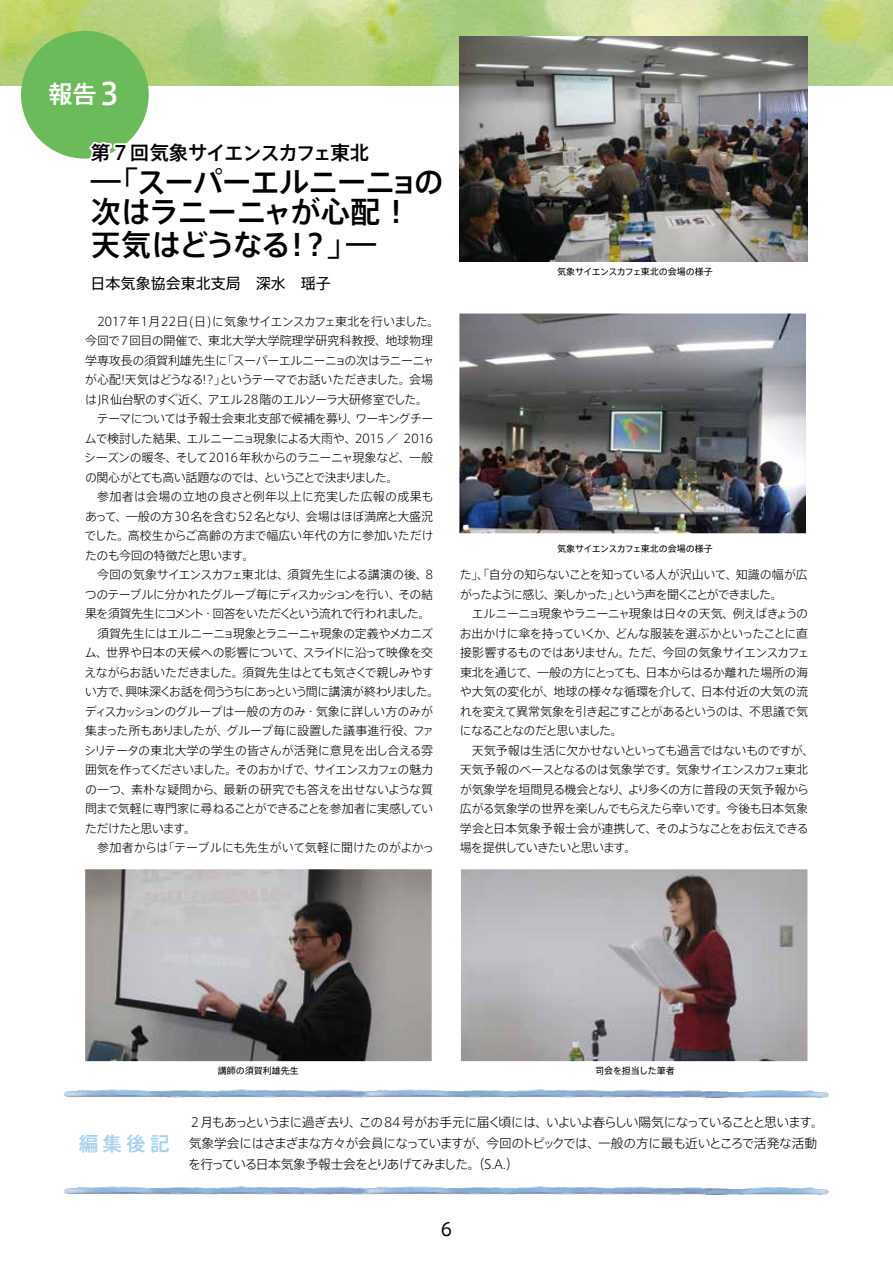
<style>
.page{position:relative;width:893px;height:1263px;background:#fff}
.page>*{position:absolute;margin:0;border:0;box-sizing:border-box;transform-origin:0 0}
.t1{font:500 30px/30px "Axis Std";letter-spacing:-.05em;color:#000}
.t2{font:500 24px "Axis Std";color:#fff}
.t3{font:500 19.5px "Axis Std";letter-spacing:-.065em;color:#000}
.t4{font:500 19.5px "Axis Std";color:#a9d1f0}
.t5{font:18px "Axis Std";color:#000}
.t6{font:15px "Axis Std";color:#000}
.t7{font:300 12.75px/21px "Axis Std";letter-spacing:-.07em;color:#000}
.t8{font:300 12px/19.5px "Axis Std";letter-spacing:-.04em;color:#000}
.t9{font:9px "Axis Std";letter-spacing:-.02em;color:#000}
.t10{font:9px "Axis Std";color:#000}
.s1{font-size:30px}
</style>
<div class="page">
<img style="left:0;top:0;width:893px;height:85px">
<img style="left:63px;top:1186px;width:766px;height:9px">
<img style="left:63px;top:1089px;width:766px;height:9px">
<div style="left:21px;top:31px;width:128px;height:128px;background:#6cbb5a;border-radius:50%"></div>
<img style="left:85px;top:869px;width:347px;height:192px">
<img style="left:461px;top:869px;width:346px;height:192px">
<img style="left:459px;top:313px;width:347px;height:220px">
<img style="left:459px;top:36px;width:349px;height:226px">
<svg style="left:82px;top:120px;width:62px;height:39px"></svg>
<h2 class="t2" style="left:49px;top:76px;width:73px">報告<span class="s1">3</span></h2>
<h3 class="t3" style="left:91px;top:138px;width:280px">第７回気象サイエンスカフェ東北</h3>
<h1 class="t1" style="left:91px;top:165px;width:354px">―「スーパーエルニーニョの次はラニーニャが心配 ！</h1>
<h1 class="t1" style="left:91px;top:228px;width:287px">天気はどうなる！？」―</h1>
<p class="t6" style="left:91px;top:272px;width:241px">日本気象協会東北支局　深水　瑶子</p>
<p class="t9" style="left:557px;top:265px;width:157px">気象サイエンスカフェ東北の会場の様子</p>
<p class="t8" style="left:84px;top:311px;width:357px">　2017年1月22日(日)に気象サイエンスカフェ東北を行いました。今回で7回目の開催で、東北大学大学院理学研究科教授、地球物理学専攻長の須賀利雄先生に「スーパーエルニーニョの次はラニーニャが心配！天気はどうなる！？」というテーマでお話いただきました。会場はJR仙台駅のすぐ近く、アエル28階のエルソーラ大研修室でした。　テーマについては予報士会東北支部で候補を募り、ワーキングチームで検討した結果、エルニーニョ現象による大雨や、2015 ／ 2016シーズンの暖冬、そして2016年秋からのラニーニャ現象など、一般の関心がとても高い話題なのでは、ということで決まりました。<br>　参加者は会場の立地の良さと例年以上に充実した広報の成果もあって、一般の方30名を含む52名となり、会場はほぼ満席と大盛況でした。高校生からご高齢の方まで幅広い年代の方に参加いただけたのも今回の特徴だと思います。</p>
<p class="t8" style="left:84px;top:564px;width:357px;text-indent:13px">今回の気象サイエンスカフェ東北は、須賀先生による講演の後、8つのテーブルに分かれたグループ毎にディスカッションを行い、その結果を須賀先生にコメント・回答をいただくという流れで行われました。　須賀先生にはエルニーニョ現象とラニーニャ現象の定義やメカニズム、世界や日本の天候への影響について、スライドに沿って映像を交えながらお話いただきました。須賀先生はとても気さくで親しみやすい方で、興味深くお話を伺ううちにあっという間に講演が終わりました。ディスカッションのグループは一般の方のみ・気象に詳しい方のみが集まった所もありましたが、グループ毎に設置した議事進行役、ファシリテータの東北大学の学生の皆さんが活発に意見を出し合える雰囲気を作ってくださいました。そのおかげで、サイエンスカフェの魅力の一つ、素朴な疑問から、最新の研究でも答えを出せないような質問まで気軽に専門家に尋ねることができることを参加者に実感していただけたと思います。<br>　参加者からは「テーブルにも先生がいて気軽に聞けたのがよかっ</p>
<p class="t8" style="left:460px;top:564px;width:356px">た」、「自分の知らないことを知っている人が沢山いて、知識の幅が広がったように感じ、楽しかった」という声を聞くことができました。<br>　エルニーニョ現象やラニーニャ現象は日々の天気、例えばきょうのお出かけに傘を持っていくか、どんな服装を選ぶかといったことに直接影響するものではありません。ただ、今回の気象サイエンスカフェ東北を通じて、一般の方にとっても、日本からはるか離れた場所の海や大気の変化が、地球の様々な循環を介して、日本付近の大気の流れを変えて異常気象を引き起こすことがあるというのは、不思議で気になることなのだと思いました。<br>　天気予報は生活に欠かせないといっても過言ではないものですが、天気予報のベースとなるのは気象学です。気象サイエンスカフェ東北が気象学を垣間見る機会となり、より多くの方に普段の天気予報から広がる気象学の世界を楽しんでもらえたら幸いです。今後も日本気象学会と日本気象予報士会が連携して、そのようなことをお伝えできる場を提供していきたいと思います。</p>
<p class="t9" style="left:557px;top:541px;width:157px">気象サイエンスカフェ東北の会場の様子</p>
<h3 class="t4" style="left:79px;top:1128px;width:92px">編集後記</h3>
<p class="t10" style="left:218px;top:1064px;width:82px">講師の須賀利雄先生</p>
<p class="t10" style="left:595px;top:1064px;width:81px">司会を担当した筆者</p>
<p class="t7" style="left:188px;top:1111px;width:637px">２月もあっというまに過ぎ去り、この84 号がお手元に届く頃には、いよいよ春らしい陽気になっていることと思います。気象学会にはさまざまな方々が会員になっていますが、今回のトピックでは、一般の方に最も近いところで活発な活動を行っている日本気象予報士会をとりあげてみました。（S.A.）</p>
<h3 class="t5" style="left:440px;top:1216px;width:14px">6</h3>
</div>
